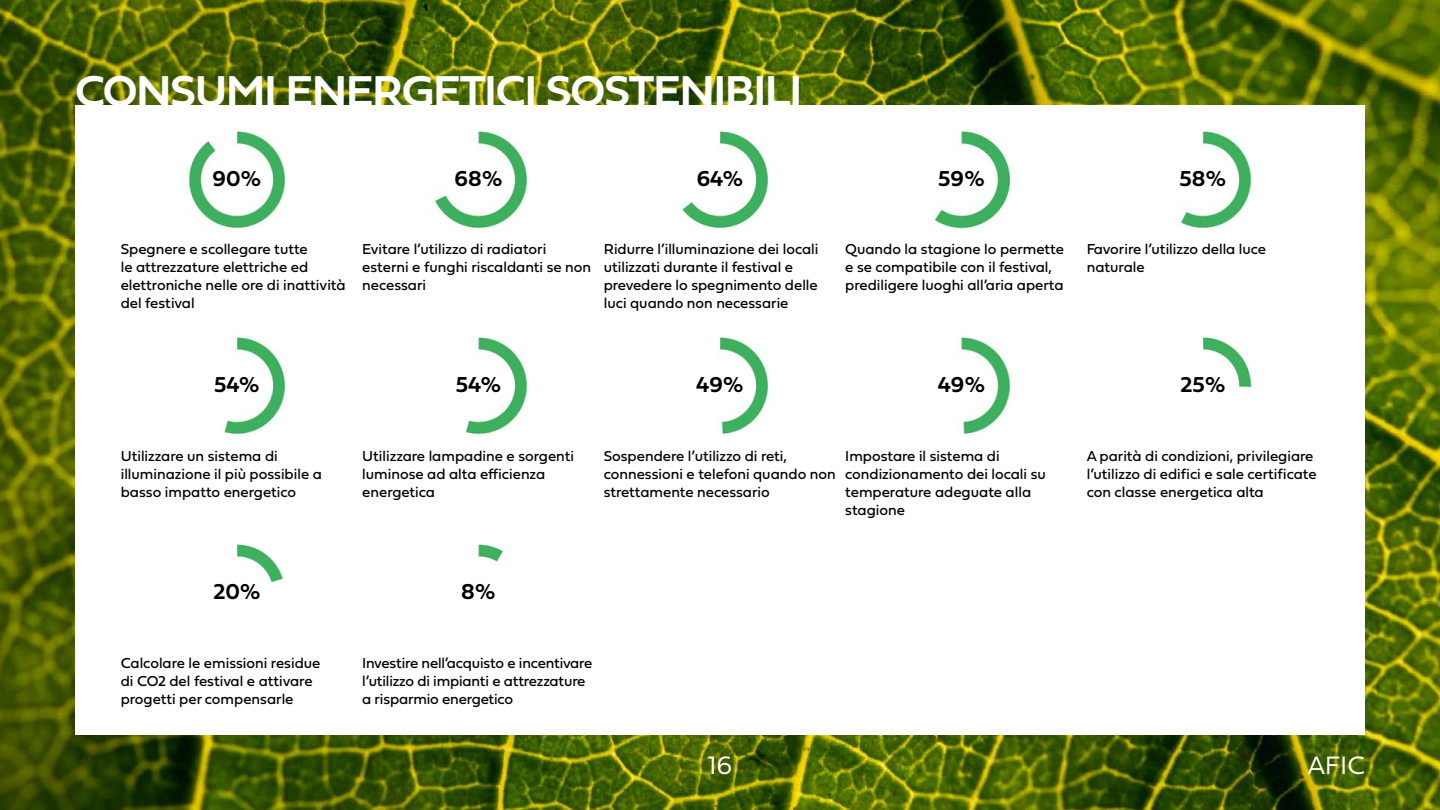
<style>
.page{position:relative;width:1440px;height:810px;background:#fff}
.page>*{position:absolute;margin:0;border:0;box-sizing:border-box;transform-origin:0 0}
.t1{font:600 45px "Fieldwork Hum";letter-spacing:-.02em;color:#fff}
.t2{font:300 26.25px "Fieldwork Geo";color:#fff}
.t3{font:600 22.5px "Fieldwork Geo";color:#000}
.t4{font:15px/18px "Fieldwork Geo";color:#000}
</style>
<div class="page">
<img style="left:0;top:0;width:1440px;height:810px">
<div style="left:75px;top:106px;width:1290px;height:629px;background:#fff"></div>
<img style="left:188px;top:129px;width:98px;height:100px">
<img style="left:433px;top:129px;width:95px;height:100px">
<img style="left:682px;top:129px;width:87px;height:100px">
<img style="left:934px;top:129px;width:77px;height:100px">
<img style="left:1180px;top:129px;width:72px;height:100px">
<img style="left:224px;top:335px;width:62px;height:101px">
<img style="left:464px;top:335px;width:64px;height:101px">
<img style="left:719px;top:335px;width:50px;height:100px">
<img style="left:960px;top:335px;width:51px;height:100px">
<img style="left:1203px;top:337px;width:48px;height:50px">
<img style="left:237px;top:544px;width:46px;height:38px">
<img style="left:478px;top:544px;width:25px;height:18px">
<h1 class="t1" style="left:75px;top:56px;width:729px">CONSUMI ENERGETICI SOSTENIBILI</h1>
<h3 class="t3" style="left:213px;top:161px;width:50px">90%</h3>
<h3 class="t3" style="left:455px;top:161px;width:49px">68%</h3>
<h3 class="t3" style="left:697px;top:161px;width:48px">64%</h3>
<h3 class="t3" style="left:938px;top:161px;width:48px">59%</h3>
<h3 class="t3" style="left:1180px;top:161px;width:48px">58%</h3>
<p class="t4" style="left:121px;top:240px;width:226px">Spegnere e scollegare tutte<br>le attrezzature elettriche ed elettroniche nelle ore di inattività del festival</p>
<p class="t4" style="left:362px;top:240px;width:230px">Evitare l’utilizzo di radiatori esterni e funghi riscaldanti se non necessari</p>
<p class="t4" style="left:604px;top:240px;width:216px">Ridurre l’illuminazione dei locali utilizzati durante il festival e prevedere lo spegnimento delle luci quando non necessarie</p>
<p class="t4" style="left:845px;top:240px;width:220px">Quando la stagione lo permette e se compatibile con il festival, prediligere luoghi all’aria aperta</p>
<p class="t4" style="left:1087px;top:240px;width:181px">Favorire l’utilizzo della luce naturale</p>
<h3 class="t3" style="left:214px;top:367px;width:47px">54%</h3>
<h3 class="t3" style="left:456px;top:367px;width:47px">54%</h3>
<h3 class="t3" style="left:696px;top:367px;width:49px">49%</h3>
<h3 class="t3" style="left:938px;top:367px;width:49px">49%</h3>
<h3 class="t3" style="left:1180px;top:367px;width:47px">25%</h3>
<p class="t4" style="left:121px;top:447px;width:203px">Utilizzare un sistema di illuminazione il più possibile a basso impatto energetico</p>
<p class="t4" style="left:362px;top:447px;width:213px">Utilizzare lampadine e sorgenti luminose ad alta efficienza energetica</p>
<p class="t4" style="left:604px;top:447px;width:234px">Sospendere l’utilizzo di reti, connessioni e telefoni quando non strettamente necessario</p>
<p class="t4" style="left:845px;top:447px;width:202px">Impostare il sistema di condizionamento dei locali su temperature adeguate alla stagione</p>
<p class="t4" style="left:1087px;top:447px;width:231px">A parità di condizioni, privilegiare l’utilizzo di edifici e sale certificate con classe energetica alta</p>
<h3 class="t3" style="left:213px;top:574px;width:49px">20%</h3>
<h3 class="t3" style="left:461px;top:574px;width:36px">8%</h3>
<p class="t4" style="left:121px;top:654px;width:201px">Calcolare le emissioni residue di CO2 del festival e attivare progetti per compensarle</p>
<p class="t4" style="left:362px;top:654px;width:232px">Investire nell’acquisto e incentivare l’utilizzo di impianti e attrezzature a risparmio energetico</p>
<h2 class="t2" style="left:708px;top:744px;width:26px">16</h2>
<h2 class="t2" style="left:1308px;top:744px;width:59px">AFIC</h2>
</div>
